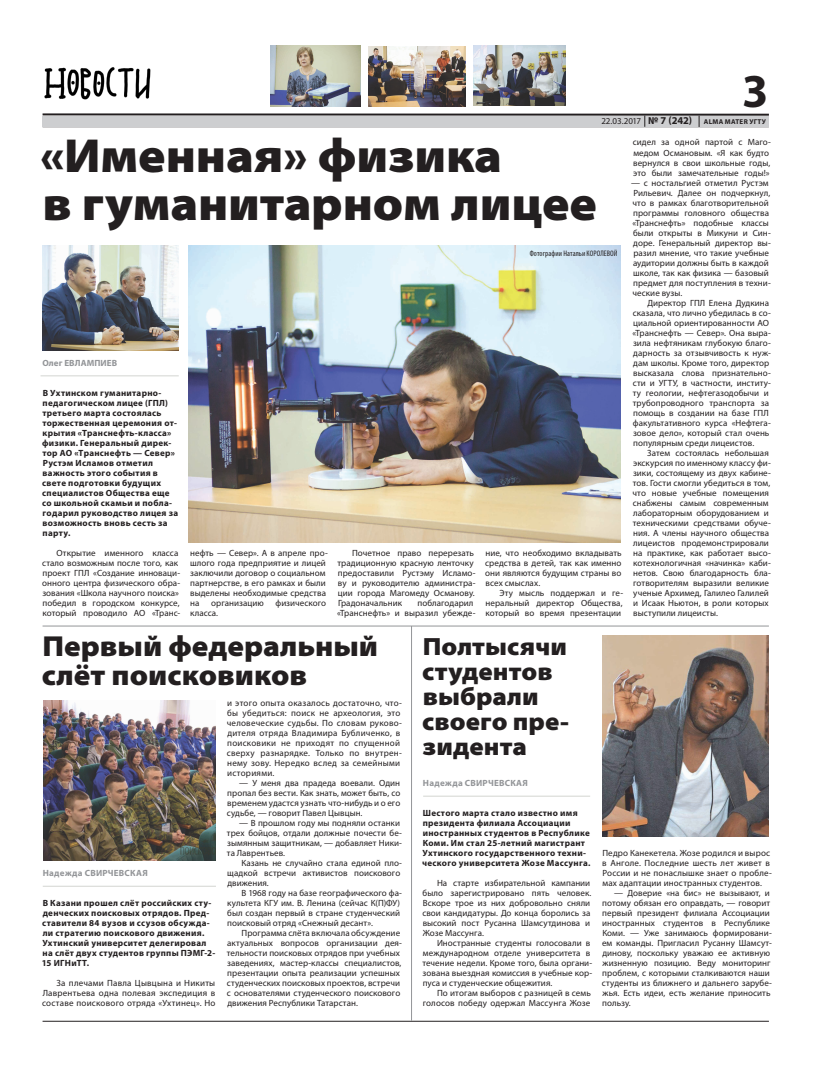
<style>
.page{position:relative;width:820px;height:1078px;background:#fff}
.page>*{position:absolute;margin:0;border:0;box-sizing:border-box;transform-origin:0 0}
.t1{font:900 semi-expanded 48px/48px "Myriad Pro";letter-spacing:-.005em;color:#231f20}
.t2{font:700 47.4px "Myriad Pro";color:#231f20}
.t3{font:900 semi-expanded 29px/29px "Myriad Pro";color:#231f20}
.t4{font:900 semi-expanded 25px/25px "Myriad Pro";color:#231f20}
.t5{font:9px/10px "Myriad Pro";letter-spacing:.005em;color:#231f20}
.t6{font:700 9px/10px "Myriad Pro";letter-spacing:.03em;color:#231f20}
.t7{font:9px/10px "Myriad Pro";letter-spacing:.025em;color:#231f20}
.t8{font:700 9px "Myriad Pro";letter-spacing:.025em;color:#939598}
.t9{font:condensed 8px "Myriad Pro";letter-spacing:.01em;color:#231f20}
.t10{font:700 7px "Myriad Pro";letter-spacing:.04em;color:#231f20}
.s1{font-weight:400;font-size:9px}
.s2{font-size:10.5px}
</style>
<div class="page">
<hr style="left:43px;top:113px;width:725px;height:3px;background:#231f20">
<div style="left:43px;top:116px;width:725px;height:11px;background:#cdced0"></div>
<svg style="left:644px;top:115px;width:1px;height:12px"></svg>
<hr style="left:43px;top:1020px;width:725px;height:1px;background:#231f20">
<img style="left:44px;top:67px;width:107px;height:33px">
<hr style="left:43px;top:625px;width:725px;height:1px;background:#939598">
<img style="left:188px;top:245px;width:432px;height:297px">
<img style="left:43px;top:245px;width:136px;height:105px">
<hr style="left:411px;top:626px;width:1px;height:394px;background:#939598">
<img style="left:44px;top:700px;width:171px;height:160px">
<img style="left:602px;top:635px;width:166px;height:200px">
<img style="left:270px;top:45px;width:90px;height:62px">
<img style="left:369px;top:46px;width:96px;height:60px">
<img style="left:473px;top:45px;width:92px;height:60px">
<hr style="left:43px;top:885px;width:173px;height:1px;background:#d3d5d1">
<hr style="left:423px;top:795px;width:167px;height:1px;background:#d3d5d1">
<hr style="left:41px;top:375px;width:138px;height:1px;background:#d3d5d1">
<h2 class="t2" style="left:741px;top:60px;width:28px">3</h2>
<p class="t10" style="left:601px;top:117px;width:166px"><span class="s1">22.03.2017</span> <span class="s2">№ 7 (242)</span> ALMA MATER УГТУ</p>
<h1 class="t1" style="left:40px;top:132px;width:558px">«Именная» физика<br>в гуманитарном лицее</h1>
<p class="t9" style="left:529px;top:248px;width:89px">Фотографии Натальи КОРОЛЕВОЙ</p>
<p class="t8" style="left:42px;top:357px;width:76px">Олег ЕВЛАМПИЕВ</p>
<p class="t6" style="left:42px;top:387px;width:137px">В Ухтинском гуманитарно&shy;педагогическом лицее (ГПЛ) третьего марта состоялась торжественная церемония от&shy;крытия «Транснефть-класса» физики. Генеральный дирек&shy;тор АО «Транснефть — Север»<br>Рустэм Исламов отметил важность этого события в свете подготовки будущих специалистов Общества еще со школьной скамьи и побла&shy;годарил руководство лицея за возможность вновь сесть за парту.</p>
<p class="t5" style="left:42px;top:547px;width:139px;text-indent:14px">Открытие именного класса стало возможным после того, как проект ГПЛ «Создание инноваци&shy;онного центра физического обра&shy;зования «Школа научного поиска» победил в городском конкурсе, который проводило АО «Транс-</p>
<p class="t5" style="left:190px;top:547px;width:139px">нефть — Север». А в апреле про&shy;шлого года предприятие и лицей заключили договор о социальном партнерстве, в его рамках и были выделены необходимые средства на</p>
<p class="t5" style="left:211px;top:597px;width:54px">организацию</p>
<p class="t5" style="left:275px;top:597px;width:52px">физического</p>
<p class="t5" style="left:190px;top:607px;width:29px">класса.</p>
<p class="t5" style="left:337px;top:547px;width:139px;text-indent:15px">Почетное право перерезать традиционную красную ленточку предоставили Рустэму Исламо&shy;ву и руководителю администра&shy;ции города Магомеду Османову.<br>Градоначальник</p>
<p class="t5" style="left:337px;top:597px;width:140px;text-align:right">поблагодарил<br>«Транснефть» и выразил убежде-</p>
<p class="t5" style="left:485px;top:547px;width:138px;text-align:justify">ние, что необходимо вкладывать средства в детей, так как именно они являются будущим страны во всех смыслах.</p>
<p class="t5" style="left:485px;top:587px;width:139px;text-align:justify;text-indent:14px">Эту мысль поддержал и ге&shy;неральный директор Общества, который во время презентации</p>
<p class="t5" style="left:632px;top:137px;width:139px">сидел за одной партой с Маго&shy;медом Османовым. «Я как будто вернулся в свои школьные годы, это были замечательные годы!»</p>
<p class="t5" style="left:630px;top:177px;width:141px">— с ностальгией отметил Рустэм<br>Рильевич. Далее он подчеркнул, что в рамках благотворительной программы головного общества «Транснефть» подобные классы были открыты в Микуни и Син&shy;доре. Генеральный директор вы&shy;разил мнение, что такие учебные аудитории должны быть в каждой школе, так как физика — базовый предмет для поступления в техни&shy;ческие вузы.</p>
<p class="t5" style="left:632px;top:297px;width:140px;text-indent:15px">Директор ГПЛ Елена Дудкина сказала, что лично убедилась в со&shy;циальной ориентированности АО «Транснефть — Север». Она выра&shy;зила нефтяникам глубокую благо&shy;дарность за отзывчивость к нуж&shy;дам школы. Кроме того, директор высказала слова признательно&shy;сти и УГТУ, в частности, институ&shy;ту геологии, нефтегазодобычи и трубопроводного транспорта за помощь в создании на базе ГПЛ факультативного курса «Нефтега&shy;зовое дело», который стал очень популярным среди лицеистов.</p>
<p class="t5" style="left:632px;top:447px;width:140px;text-indent:15px">Затем состоялась небольшая экскурсия по именному классу фи&shy;зики, состоящему из двух кабине&shy;тов. Гости смогли убедиться в том, что новые учебные помещения снабжены самым современным лабораторным оборудованием и техническими средствами обуче&shy;ния. А члены научного общества лицеистов продемонстрировали на практике, как работает высо&shy;котехнологичная «начинка» каби&shy;нетов. Свою благодарность бла&shy;готворителям выразили великие ученые Архимед, Галилео Галилей и Исаак Ньютон, в роли которых выступили лицеисты.</p>
<h3 class="t3" style="left:42px;top:632px;width:337px">Первый федеральный слёт поисковиков</h3>
<h3 class="t4" style="left:422px;top:634px;width:148px">Полтысячи студентов выбрали своего пре&shy;зидента</h3>
<p class="t7" style="left:226px;top:697px;width:177px">и этого опыта оказалось достаточно, что&shy;бы убедиться: поиск не археология, это человеческие судьбы. По словам руково&shy;дителя отряда Владимира Бубличенко, в поисковики не приходят по спущенной сверху разнарядке. Только по внутрен&shy;нему зову. Нередко вслед за семейными историями.</p>
<p class="t5" style="left:227px;top:777px;width:175px;text-align:justify;text-indent:12px">— У меня два прадеда воевали. Один пропал без вести. Как знать, может быть, со временем удастся узнать что-нибудь и о его судьбе, — говорит Павел Цывцын.</p>
<p class="t5" style="left:227px;top:817px;width:176px;text-indent:12px">— В прошлом году мы подняли останки трех бойцов, отдали должные почести бе&shy;зымянным защитникам, — добавляет Ники&shy;та Лаврентьев.</p>
<p class="t5" style="left:227px;top:857px;width:176px;text-indent:14px">Казань не случайно стала единой пло&shy;щадкой встречи активистов поискового движения.</p>
<p class="t5" style="left:227px;top:887px;width:176px;text-indent:14px">В 1968 году на базе географического фа&shy;культета КГУ им. В. Ленина (сейчас К(П)ФУ) был создан первый в стране студенческий поисковый отряд «Снежный десант».</p>
<p class="t5" style="left:227px;top:927px;width:176px;text-indent:15px">Программа слёта включала обсуждение актуальных вопросов организации дея&shy;тельности поисковых отрядов при учебных заведениях, мастер-классы специалистов, презентации опыта реализации успешных студенческих поисковых проектов, встречи с основателями студенческого поискового движения Республики Татарстан.</p>
<p class="t8" style="left:423px;top:776px;width:107px">Надежда СВИРЧЕВСКАЯ</p>
<p class="t6" style="left:422px;top:807px;width:170px">Шестого марта стало известно имя президента филиала Ассоциации иностранных студентов в Республике Коми. Им стал 25-летний магистрант Ухтинского государственного техни&shy;ческого университета Жозе Массунга.</p>
<p class="t5" style="left:422px;top:877px;width:170px;text-indent:15px">На старте избирательной кампании было зарегистрировано пять человек.<br>Вскоре трое из них добровольно сняли свои кандидатуры. До конца боролись за высокий пост Русанна Шамсутдинова и Жозе Массунга.</p>
<p class="t5" style="left:422px;top:937px;width:171px;text-indent:15px">Иностранные студенты голосовали в международном отделе университета в течение недели. Кроме того, была органи&shy;зована выездная комиссия в учебные кор&shy;пуса и студенческие общежития.</p>
<p class="t5" style="left:422px;top:987px;width:170px;text-align:right">По итогам выборов с разницей в семь голосов победу одержал Массунга Жозе</p>
<p class="t8" style="left:43px;top:866px;width:107px">Надежда СВИРЧЕВСКАЯ</p>
<p class="t6" style="left:42px;top:897px;width:175px">В Казани прошел слёт российских сту&shy;денческих поисковых отрядов. Пред&shy;ставители 84 вузов и ссузов обсужда&shy;ли стратегию поискового движения.<br>Ухтинский университет делегировал на слёт двух студентов группы ПЭМГ-2-<br>15 ИГНиТТ.</p>
<p class="t5" style="left:42px;top:977px;width:175px;text-align:justify;text-indent:14px">За плечами Павла Цывцына и Никиты Лаврентьева одна полевая экспедиция в составе поискового отряда «Ухтинец». Но</p>
<p class="t5" style="left:602px;top:847px;width:171px">Педро Канекетела. Жозе родился и вырос в Анголе. Последние шесть лет живет в России и не понаслышке знает о пробле&shy;мах адаптации иностранных студентов.</p>
<p class="t5" style="left:601px;top:887px;width:171px;text-indent:12px">— Доверие «на бис» не вызывают, и потому обязан его оправдать, — говорит первый президент филиала Ассоциации иностранных студентов в Республике Коми. — Уже занимаюсь формировани&shy;ем команды. Пригласил Русанну Шамсут&shy;динову, поскольку уважаю ее активную жизненную позицию. Веду мониторинг проблем, с которыми сталкиваются наши студенты из ближнего и дальнего зарубе&shy;жья. Есть идеи, есть желание приносить пользу.</p>
</div>
